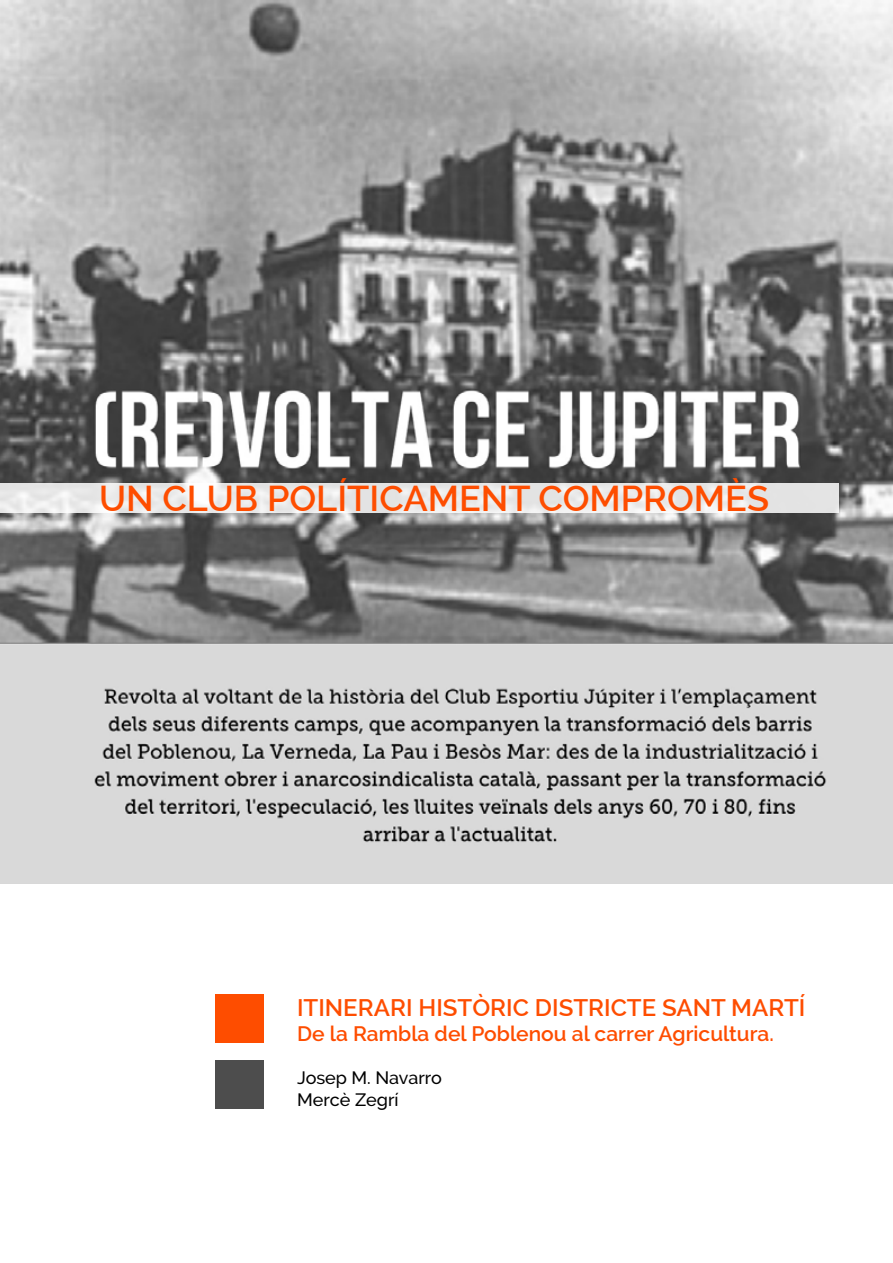
<style>
.page{position:relative;width:893px;height:1263px;background:#fff}
.page>*{position:absolute;margin:0;border:0;box-sizing:border-box;transform-origin:0 0}
.t1{font:600 36px "Raleway";color:#fe4d00}
.t2{font:600 24px "Raleway";color:#fe4d00}
.t3{font:600 21px "Raleway";color:#fe4d00}
.t4{font:500 18px/21.6px "Raleway";color:#000}
</style>
<div class="page">
<img style="left:0;top:0;width:893px;height:883px">
<svg style="left:0;top:483px;width:839px;height:29px;fill:#e8e8e8"></svg>
<div style="left:215px;top:994px;width:49px;height:49px;background:#fe4d00"></div>
<div style="left:215px;top:1060px;width:49px;height:49px;background:#4d4d4d"></div>
<h1 class="t1" style="left:99px;top:477px;width:672px">UN CLUB POLÍTICAMENT COMPROMÈS</h1>
<p class="t2" style="left:297px;top:994px;width:510px">ITINERARI HISTÒRIC DISTRICTE SANT MARTÍ</p>
<p class="t3" style="left:297px;top:1022px;width:478px">De la Rambla del Poblenou al carrer Agricultura.</p>
<p class="t4" style="left:297px;top:1067px;width:146px">Josep M. Navarro<br>Mercè Zegrí</p>
</div>
